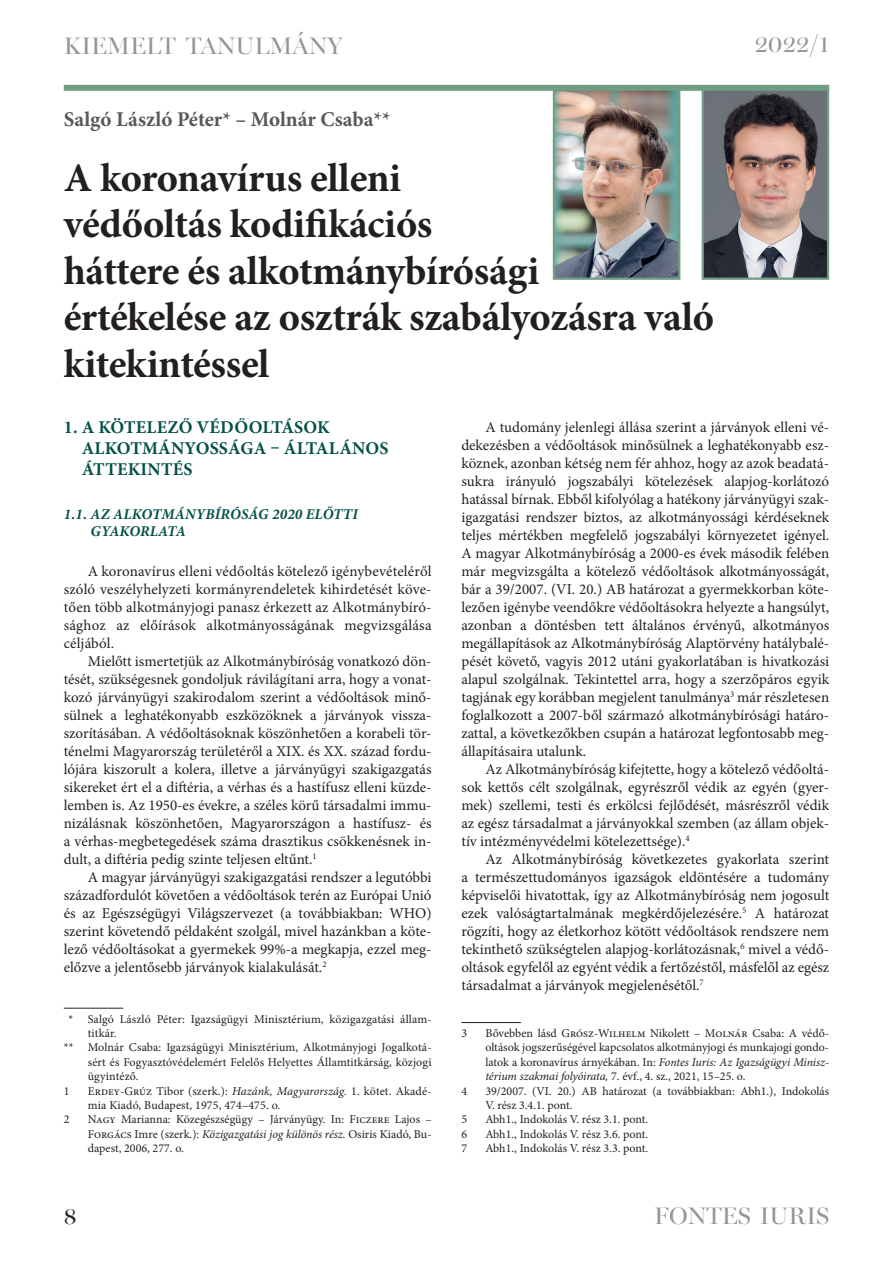
<style>
.page{position:relative;width:893px;height:1263px;background:#fff}
.page>*{position:absolute;margin:0;border:0;box-sizing:border-box;transform-origin:0 0}
.t1{font:700 40.5px/46.5px "Minion Pro";letter-spacing:-.01em;color:#231f20}
.t2{font:24px "Miller Banner M";color:#939598}
.t3{font:24px "Miller Banner M";color:#231f20}
.t4{font:700 21px "Minion Pro";color:#57585a}
.t5{font:700 18px/21.3px "Minion Pro";letter-spacing:.01em;color:#055248}
.t6{font:15px/18px "Minion Pro";color:#231f20;text-align:justify}
.t7{font:italic 700 15px/17.7px "Minion Pro";letter-spacing:.01em;color:#055248}
.t8{font:12px/14.4px "Minion Pro";color:#231f20}
.s1{color:#fff}
.s2{font-style:italic}
</style>
<div class="page">
<hr style="left:64px;top:1008px;width:59px;height:1px;background:#231f20">
<hr style="left:461px;top:1022px;width:60px;height:1px;background:#231f20">
<div style="left:64px;top:85px;width:765px;height:6px;background:#6f9e82"></div>
<img style="left:556px;top:91px;width:121px;height:186px">
<div style="left:553px;top:88px;width:127px;height:192px;border:2px solid #6f9e82"></div>
<img style="left:705px;top:91px;width:121px;height:186px">
<div style="left:702px;top:88px;width:127px;height:192px;border:2px solid #6f9e82"></div>
<h2 class="t2" style="left:64px;top:31px;width:280px">KIEMELT TANULMÁNY</h2>
<h2 class="t2" style="left:754px;top:30px;width:76px">2022/1</h2>
<h3 class="t4" style="left:64px;top:104px;width:328px">Salgó László Péter* – Molnár Csaba**</h3>
<h1 class="t1" style="left:64px;top:154px;width:652px">A koronavírus elleni<br>védőoltás kodifikációs<br>háttere és alkotmánybírósági<br>értékelése az osztrák szabályozásra való kitekintéssel</h1>
<p class="t5" style="left:82px;top:416px;width:308px;text-indent:-18px">1. A kötelező védőoltások alkotmányossága – általános áttekintés</p>
<p class="t7" style="left:90px;top:505px;width:269px;text-indent:-27px">1.1. AZ ALKOTMÁNYBÍRÓSÁG 2020 ELŐTTI<br>GYAKORLATA</p>
<p class="t6" style="left:64px;top:562px;width:369px;text-indent:24px">A koronavírus elleni védőoltás kötelező igénybevételéről szóló veszélyhelyzeti kormányrendeletek kihirdetését köve&shy;tően több alkotmányjogi panasz érkezett az Alkotmánybíró&shy;sághoz az előírások alkotmányosságának megvizsgálása céljából.</p>
<p class="t6" style="left:64px;top:652px;width:369px;text-indent:24px">Mielőtt ismertetjük az Alkotmánybíróság vonatkozó dön&shy;tését, szükségesnek gondoljuk rávilágítani arra, hogy a vonat&shy;kozó járványügyi szakirodalom szerint a védőoltások minő&shy;sülnek a leghatékonyabb eszközöknek a járványok vissza&shy;szorításában. A védőoltásoknak köszönhetően a korabeli tör&shy;ténelmi Magyarország területéről a XIX. és XX. század fordu&shy;lójára kiszorult a kolera, illetve a járványügyi szakigazgatás sikereket ért el a diftéria, a vérhas és a hastífusz elleni küzde&shy;lemben is. Az 1950-es évekre, a széles körű társadalmi immu&shy;nizálásnak köszönhetően, Magyarországon a hastífusz- és a vérhas-megbetegedések száma drasztikus csökkenésnek in&shy;dult, a diftéria pedig szinte teljesen eltűnt.<sup>1</sup></p>
<p class="t6" style="left:64px;top:868px;width:369px;text-indent:24px">A magyar járványügyi szakigazgatási rendszer a legutóbbi századfordulót követően a védőoltások terén az Európai Unió és az Egészségügyi Világszervezet (a továbbiakban: WHO) szerint követendő példaként szolgál, mivel hazánkban a köte&shy;lező védőoltásokat a gyermekek 99%-a megkapja, ezzel meg&shy;előzve a jelentősebb járványok kialakulását.<sup>2</sup></p>
<p class="t8" style="left:64px;top:1011px;width:368px"><span class="s1">*</span>* Salgó László Péter: Igazságügyi Minisztérium, közigazgatási állam-</p>
<p class="t8" style="left:88px;top:1026px;width:30px">titkár.</p>
<p class="t8" style="left:64px;top:1040px;width:369px">** Molnár Csaba: Igazságügyi Minisztérium, Alkotmányjogi Jogalkotá-</p>
<p class="t8" style="left:88px;top:1055px;width:345px">sért és Fogyasztóvédelemért Felelős Helyettes Államtitkárság, közjogi</p>
<p class="t8" style="left:88px;top:1069px;width:52px">ügyintéző.</p>
<p class="t8" style="left:64px;top:1083px;width:7px">1</p>
<p class="t8" style="left:88px;top:1083px;width:345px">Erdey-Grúz Tibor (szerk.): <span class="s2">Hazánk, Magyarország.</span> 1. kötet. Akadé&shy;mia Kiadó, Budapest, 1975, 474–475. o.</p>
<p class="t8" style="left:64px;top:1112px;width:7px">2</p>
<p class="t8" style="left:88px;top:1112px;width:345px;text-align:justify">Nagy Marianna: Közegészségügy – Járványügy. In: Ficzere Lajos – Forgács Imre (szerk.): <span class="s2">Közigazgatási jog különös rész.</span> Osiris Kiadó, Bu&shy;dapest, 2006, 277. o.</p>
<p class="t6" style="left:461px;top:418px;width:370px;text-indent:24px">A tudomány jelenlegi állása szerint a járványok elleni vé&shy;dekezésben a védőoltások minősülnek a leghatékonyabb esz&shy;köznek, azonban kétség nem fér ahhoz, hogy az azok beadatá&shy;sukra irányuló jogszabályi kötelezések alapjog-korlátozó hatással bírnak. Ebből kifolyólag a hatékony járványügyi szak&shy;igazgatási rendszer biztos, az alkotmányossági kérdéseknek teljes mértékben megfelelő jogszabályi környezetet igényel.<br>A magyar Alkotmánybíróság a 2000-es évek második felében már megvizsgálta a kötelező védőoltások alkotmányosságát, bár a 39/2007. (VI. 20.) AB határozat a gyermekkorban köte&shy;lezően igénybe veendőkre védőoltásokra helyezte a hangsúlyt, azonban a döntésben tett általános érvényű, alkotmányos megállapítások az Alkotmánybíróság Alaptörvény hatálybalé&shy;pését követő, vagyis 2012 utáni gyakorlatában is hivatkozási alapul szolgálnak. Tekintettel arra, hogy a szerzőpáros egyik tagjának egy korábban megjelent tanulmánya<sup>3</sup> már részletesen foglalkozott a 2007-ből származó alkotmánybírósági határo&shy;zattal, a következőkben csupán a határozat legfontosabb meg&shy;állapításaira utalunk.</p>
<p class="t6" style="left:461px;top:760px;width:370px;text-indent:24px">Az Alkotmánybíróság kifejtette, hogy a kötelező védőoltá&shy;sok kettős célt szolgálnak, egyrészről védik az egyén (gyer&shy;mek) szellemi, testi és erkölcsi fejlődését, másrészről védik az egész társadalmat a járványokkal szemben (az állam objek&shy;tív intézményvédelmi kötelezettsége).<sup>4</sup></p>
<p class="t6" style="left:461px;top:850px;width:370px;text-indent:24px">Az Alkotmánybíróság következetes gyakorlata szerint a természettudományos igazságok eldöntésére a tudomány képviselői hivatottak, így az Alkotmánybíróság nem jogosult ezek valóságtartalmának megkérdőjelezésére.<sup>5</sup> A határozat rögzíti, hogy az életkorhoz kötött védőoltások rendszere nem tekinthető szükségtelen alapjog-korlátozásnak,<sup>6</sup> mivel a védő&shy;oltások egyfelől az egyént védik a fertőzéstől, másfelől az egész társadalmat a járványok megjelenésétől.<sup>7</sup></p>
<p class="t8" style="left:461px;top:1026px;width:7px">3</p>
<p class="t8" style="left:485px;top:1026px;width:345px;text-align:justify">Bővebben lásd Grósz-Wilhelm Nikolett – Molnár Csaba: A védő&shy;oltások jogszerűségével kapcsolatos alkotmányjogi és munkajogi gondo&shy;latok a koronavírus árnyékában. In: <span class="s2">Fontes Iuris: Az Igazságügyi Minisz&shy;térium szakmai folyóirata,</span> 7. évf., 4. sz., 2021, 15–25. o.</p>
<p class="t8" style="left:461px;top:1083px;width:7px">4</p>
<p class="t8" style="left:485px;top:1083px;width:345px">39/2007. (VI. 20.) AB határozat (a továbbiakban: Abh1.), Indokolás<br>V. rész 3.4.1. pont.</p>
<p class="t8" style="left:461px;top:1112px;width:7px">5</p>
<p class="t8" style="left:485px;top:1112px;width:164px">Abh1., Indokolás V. rész 3.1. pont.</p>
<p class="t8" style="left:461px;top:1127px;width:7px">6</p>
<p class="t8" style="left:485px;top:1127px;width:164px">Abh1., Indokolás V. rész 3.6. pont.</p>
<p class="t8" style="left:461px;top:1141px;width:7px">7</p>
<p class="t8" style="left:485px;top:1141px;width:164px">Abh1., Indokolás V. rész 3.3. pont.</p>
<h2 class="t3" style="left:64px;top:1201px;width:14px">8</h2>
<h2 class="t2" style="left:654px;top:1201px;width:177px">FONTES IURIS</h2>
</div>
